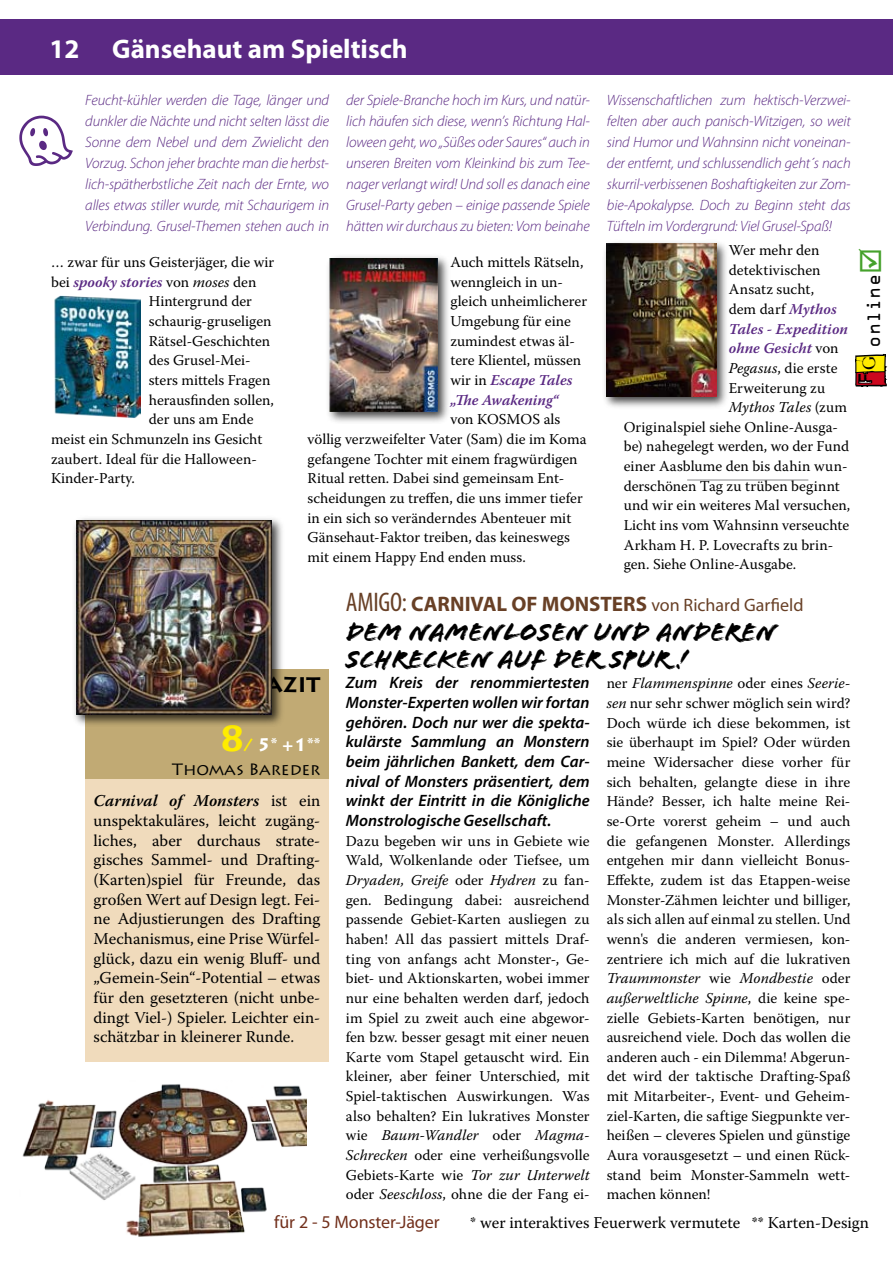
<style>
.page{position:relative;width:893px;height:1263px;background:#fff}
.page>*{position:absolute;margin:0;border:0;box-sizing:border-box;transform-origin:0 0}
.t1{font:27px/27px "Flood Std";color:#000}
.t2{font:700 27px "Myriad Pro";color:#fff}
.t3{font:condensed 27px "Myriad Pro";color:#684026}
.t4{font:700 21px "Myriad Pro";color:#684026}
.t5{font:700 21px "Lithos Pro";color:#000}
.t6{font:18px "Myriad Pro";letter-spacing:-.005em;color:#72301c}
.t7{font:18px "Myriad Pro";color:#684026}
.t8{font:700 18px "Lithos Pro";color:#fff}
.t9{font:16.95px "OCRA Std";color:#000}
.t10{font:16.5px/19.6px "Warnock Pro";color:#000;text-align:justify}
.t11{font:italic 600 16.5px/19.6px "Myriad Pro";color:#000;text-align:justify}
.t12{font:16.5px "Lithos Pro";color:#000}
.t13{font:15px/19.6px "Warnock Pro";color:#000}
.t14{font:italic 300 15px/21px "Myriad Pro";letter-spacing:-.01em;color:#5a2983;text-align:justify}
.t15{font:italic 600 15px "Warnock Pro";letter-spacing:.005em;color:#5a2983}
.t16{font:italic 15px "Warnock Pro";letter-spacing:.005em;color:#000}
.s1{font-weight:600;font-style:italic;color:#5a2983}
.s2{font-weight:700;font-stretch:normal;font-size:21px}
.s3{font-style:italic}
.s4{font-weight:400;font-style:normal;color:#000}
.s5{font-style:normal}
.s6{font-family:"Phorssa";font-size:26.7px;color:#cc071e}
.s7{font-family:"Phorssa";font-size:26.7px;color:#ffec00}
.s8{color:#45a12b}
.s9{font-weight:400;color:#000}
.s10{font-size:36px;color:#ffec00}
.s11{color:#ffec00}
.s12{font-weight:600;font-style:italic}
</style>
<div class="page">
<div style="left:0;top:19px;width:893px;height:55px;background:#5a2983"></div>
<hr style="left:687px;top:480px;width:121px;height:1px;background:#878889">
<img style="left:22px;top:1084px;width:284px;height:153px">
<div style="left:85px;top:669px;width:244px;height:118px;background:#c1aa74"></div>
<div style="left:85px;top:779px;width:244px;height:283px;background:#f0dbbc"></div>
<div style="left:72px;top:515px;width:214px;height:212px;background:#000;opacity:.75"></div>
<img style="left:77px;top:520px;width:195px;height:194px">
<img style="left:54px;top:295px;width:86px;height:124px">
<div style="left:324px;top:253px;width:128px;height:171px;background:#000;opacity:.75"></div>
<img style="left:329px;top:258px;width:109px;height:153px">
<div style="left:602px;top:239px;width:127px;height:171px;background:#000;opacity:.75"></div>
<img style="left:607px;top:244px;width:109px;height:153px">
<svg style="left:855px;top:354px;width:33px;height:33px"></svg>
<h1 class="t2" style="left:49px;top:32px;width:360px">12 GÄNSEHAUT AM SPIELTISCH</h1>
<p class="t14" style="left:85px;top:89px;width:245px">Feucht-kühler werden die Tage, länger und dunkler die Nächte und nicht selten lässt die Sonne dem Nebel und dem Zwielicht den Vorzug. Schon jeher brachte man die herbst&shy;lich-spätherbstliche Zeit nach der Ernte, wo alles etwas stiller wurde, mit Schaurigem in Verbindung. Grusel-Themen stehen auch in</p>
<p class="t14" style="left:346px;top:89px;width:245px">der Spiele-Branche hoch im Kurs, und natür&shy;lich häufen sich diese, wenn’s Richtung Hal&shy;loween geht, wo „Süßes oder Saures“ auch in unseren Breiten vom Kleinkind bis zum Tee&shy;nager verlangt wird! Und soll es danach eine Grusel-Party geben – einige passende Spiele hätten wir durchaus zu bieten: Vom beinahe</p>
<p class="t14" style="left:607px;top:89px;width:245px">Wissenschaftlichen zum hektisch-Verzwei&shy;felten aber auch panisch-Witzigen, so weit sind Humor und Wahnsinn nicht voneinan&shy;der entfernt, und schlussendlich geht´s nach skurril-verbissenen Boshaftigkeiten zur Zom&shy;bie-Apokalypse. Doch zu Beginn steht das Tüfteln im Vordergrund: Viel Grusel-Spaß!</p>
<p class="t13" style="left:450px;top:252px;width:138px">Auch mittels Rätseln, wenngleich in un&shy;gleich unheimlicherer<br>Umgebung für eine zumindest etwas äl&shy;tere Klientel, müssen wir in <span class="s1">Escape Tales „The Awakening“</span></p>
<p class="t13" style="left:308px;top:409px;width:280px;text-indent:143px">von KOSMOS als völlig verzweifelter Vater (Sam) die im Koma gefangene Tochter mit einem fragwürdigen Ritual retten. Dabei sind gemeinsam Ent&shy;scheidungen zu treffen, die uns immer tiefer in ein sich so veränderndes Abenteuer mit Gänsehaut-Faktor treiben, das keineswegs mit einem Happy End enden muss.</p>
<h1 class="t3" style="left:346px;top:585px;width:104px">AMIGO: <span class="s2">CARNIV</span></h1>
<h2 class="t4" style="left:483px;top:590px;width:91px">AL OF MONS</h2>
<h2 class="t4" style="left:600px;top:590px;width:24px">TERS</h2>
<p class="t7" style="left:651px;top:593px;width:154px">von Richard Garfield</p>
<h1 class="t1" style="left:346px;top:619px;width:432px">DEM NAMENLOSEN UND ANDEREN<br>SCHRECKEN AUF DER SPUR !</h1>
<p class="t11" style="left:346px;top:673px;width:245px">Zum Kreis der renommiertesten Monster-Experten wollen wir fortan gehören. Doch nur wer die spekta&shy;kulärste Sammlung an Monstern beim jährlichen Bankett, dem Car&shy;nival of Monsters präsentiert, dem winkt der Eintritt in die Königliche Monstrologische Gesellschaft.</p>
<p class="t13" style="left:346px;top:831px;width:245px;text-align:justify">Dazu begeben wir uns in Gebiete wie Wald, Wolkenlande oder Tiefsee, um <span class="s3">Dryaden, Greife</span> oder <span class="s3">Hydren</span> zu fan&shy;gen. Bedingung dabei: ausreichend passende Gebiet-Karten ausliegen zu haben! All das passiert mittels Draf&shy;ting von anfangs acht Monster-, Ge&shy;biet- und Aktionskarten, wobei immer nur eine behalten werden darf, jedoch im Spiel zu zweit auch eine abgewor&shy;fen bzw. besser gesagt mit einer neuen Karte vom Stapel getauscht wird. Ein kleiner, aber feiner Unterschied, mit Spiel-taktischen Auswirkungen. Was also behalten? Ein lukratives Monster wie <span class="s3">Baum-Wandler</span> oder <span class="s3">Magma-Schrecken</span> oder eine verheißungsvolle Gebiets-Karte wie <span class="s3">Tor zur Unterwelt </span>oder <span class="s3">Seeschloss</span>, ohne die der Fang ei-</p>
<p class="t6" style="left:274px;top:1211px;width:167px">für 2 - 5 Monster-Jäger</p>
<p class="t10" style="left:470px;top:1212px;width:400px">* wer interaktives Feuerwerk vermutete ** Karten-Design</p>
<p class="t13" style="left:729px;top:240px;width:92px">Wer mehr den</p>
<p class="t13" style="left:729px;top:260px;width:93px">detektivischen</p>
<p class="t13" style="left:729px;top:279px;width:87px">Ansatz sucht,</p>
<p class="t13" style="left:729px;top:299px;width:110px">dem darf <span class="s1">Mythos</span></p>
<p class="t15" style="left:729px;top:320px;width:121px">Tales - Expedition</p>
<p class="t15" style="left:729px;top:339px;width:111px">ohne Gesicht <span class="s4">von</span></p>
<p class="t13" style="left:729px;top:358px;width:110px"><span class="s3">Pegasus</span>, die erste</p>
<p class="t13" style="left:729px;top:377px;width:98px">Erweiterung zu</p>
<p class="t16" style="left:729px;top:398px;width:120px">Mythos Tales <span class="s5">(zum</span></p>
<p class="t13" style="left:624px;top:417px;width:216px">Originalspiel siehe Online-Ausga-</p>
<p class="t13" style="left:624px;top:436px;width:227px">be) nahegelegt werden, wo der Fund</p>
<p class="t13" style="left:624px;top:456px;width:225px">einer Aasblume den bis dahin wun-</p>
<p class="t13" style="left:624px;top:476px;width:218px">derschönen Tag zu trüben beginnt</p>
<p class="t13" style="left:624px;top:495px;width:228px">und wir ein weiteres Mal versuchen,</p>
<p class="t13" style="left:624px;top:515px;width:227px">Licht ins vom Wahnsinn verseuchte</p>
<p class="t13" style="left:624px;top:535px;width:211px">Arkham H. P. Lovecrafts zu brin-</p>
<p class="t13" style="left:624px;top:554px;width:174px">gen. Siehe Online-Ausgabe.</p>
<p class="t9" style="left:866px;top:385px;width:139px;rotate:-90deg"><span class="s6">f</span><span class="s7">g</span> online<span class="s8">☑</span></p>
<p class="t13" style="left:51px;top:252px;width:225px">… zwar für uns Geisterjäger, die wir</p>
<p class="t15" style="left:51px;top:273px;width:207px"><span class="s4">bei</span> spooky stories <span class="s4">von</span> <span class="s9">moses</span> <span class="s4">den</span></p>
<p class="t13" style="left:149px;top:291px;width:105px">Hintergrund der</p>
<p class="t13" style="left:149px;top:311px;width:124px">schaurig-gruseligen</p>
<p class="t13" style="left:149px;top:331px;width:123px">Rätsel-Geschichten</p>
<p class="t13" style="left:149px;top:350px;width:103px">des Grusel-Mei-</p>
<p class="t13" style="left:149px;top:370px;width:123px">sters mittels Fragen</p>
<p class="t13" style="left:149px;top:390px;width:127px">herausfinden sollen,</p>
<p class="t13" style="left:149px;top:409px;width:106px">der uns am Ende</p>
<p class="t13" style="left:51px;top:429px;width:213px">meist ein Schmunzeln ins Gesicht</p>
<p class="t13" style="left:51px;top:448px;width:207px">zaubert. Ideal für die Halloween-</p>
<p class="t13" style="left:51px;top:468px;width:85px">Kinder-Party.</p>
<h2 class="t5" style="left:254px;top:672px;width:68px">FAZIT</h2>
<p class="t8" style="left:219px;top:734px;width:103px"><span class="s10">8</span><span class="s11">/</span> 5* +1**</p>
<p class="t12" style="left:172px;top:760px;width:150px">Thomas Bareder</p>
<p class="t10" style="left:94px;top:791px;width:228px"><span class="s12">Carnival of Monsters</span> ist ein unspektakuläres, leicht zugäng&shy;liches, aber durchaus strate&shy;gisches Sammel- und Drafting-(Karten)spiel für Freunde, das großen Wert auf Design legt. Fei&shy;ne Adjustierungen des Drafting Mechanismus, eine Prise Würfel&shy;glück, dazu ein wenig Bluff- und „Gemein-Sein“-Potential – etwas für den gesetzteren (nicht unbe&shy;dingt Viel-) Spieler. Leichter ein&shy;schätzbar in kleinerer Runde.</p>
<p class="t13" style="left:607px;top:673px;width:245px;text-align:justify">ner <span class="s3">Flammenspinne</span> oder eines <span class="s3">Seerie&shy;sen</span> nur sehr schwer möglich sein wird?<br>Doch würde ich diese bekommen, ist sie überhaupt im Spiel? Oder würden meine Widersacher diese vorher für sich behalten, gelangte diese in ihre Hände? Besser, ich halte meine Rei&shy;se-Orte vorerst geheim – und auch die gefangenen Monster. Allerdings entgehen mir dann vielleicht Bonus-Effekte, zudem ist das Etappen-weise Monster-Zähmen leichter und billiger, als sich allen auf einmal zu stellen. Und wenn's die anderen vermiesen, kon&shy;zentriere ich mich auf die lukrativen <span class="s3">Traummonster</span> wie <span class="s3">Mondbestie</span> oder <span class="s3">außerweltliche Spinne</span>, die keine spe&shy;zielle Gebiets-Karten benötigen, nur ausreichend viele. Doch das wollen die anderen auch - ein Dilemma! Abgerun&shy;det wird der taktische Drafting-Spaß mit Mitarbeiter-, Event- und Geheim&shy;ziel-Karten, die saftige Siegpunkte ver&shy;heißen – cleveres Spielen und günstige Aura vorausgesetzt – und einen Rück&shy;stand beim Monster-Sammeln wett&shy;machen können!</p>
</div>
